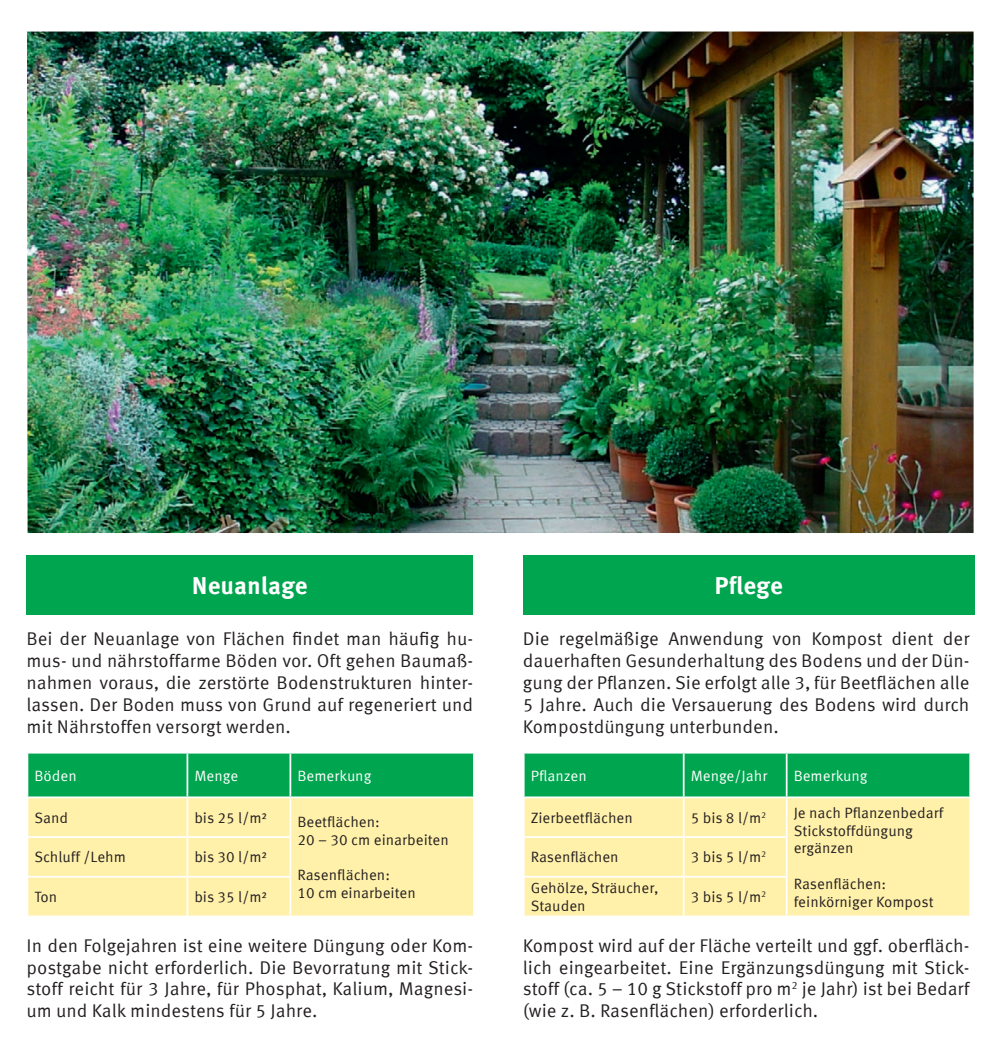
<style>
.page{position:relative;width:1003px;height:1042px;background:#fff}
.page>*{position:absolute;margin:0;border:0;box-sizing:border-box;transform-origin:0 0}
.t1{font:700 24.5px "Meta Corr";color:#fff}
.t2{font:18.38px/21.9px "Meta Corr";color:#231f20;text-align:justify}
.t3{font:14.88px/17.8px "Meta Corr";color:#231f20}
.t4{font:14.88px "Meta Corr";color:#fff}
</style>
<div class="page">
<img style="left:27px;top:32px;width:946px;height:501px">
<div style="left:27px;top:555px;width:446px;height:59px;background:#00a54f"></div>
<div style="left:523px;top:555px;width:451px;height:59px;background:#00a54f"></div>
<div style="left:28px;top:753px;width:445px;height:43px;background:#00a54f"></div>
<div style="left:28px;top:798px;width:445px;height:117px;background:#fff0aa"></div>
<hr style="left:186px;top:753px;width:2px;height:43px;background:#fff">
<hr style="left:289px;top:753px;width:2px;height:43px;background:#fff">
<hr style="left:186px;top:798px;width:2px;height:38px;background:#fff">
<hr style="left:289px;top:798px;width:2px;height:38px;background:#fff">
<hr style="left:27px;top:836px;width:160px;height:2px;background:#fff">
<hr style="left:187px;top:836px;width:104px;height:2px;background:#fff">
<hr style="left:186px;top:838px;width:2px;height:38px;background:#fff">
<hr style="left:289px;top:838px;width:2px;height:38px;background:#fff">
<hr style="left:27px;top:876px;width:160px;height:1px;background:#fff">
<hr style="left:187px;top:876px;width:104px;height:1px;background:#fff">
<hr style="left:186px;top:877px;width:2px;height:38px;background:#fff">
<hr style="left:289px;top:877px;width:2px;height:38px;background:#fff">
<div style="left:524px;top:753px;width:445px;height:43px;background:#00a54f"></div>
<div style="left:524px;top:798px;width:445px;height:117px;background:#fff0aa"></div>
<hr style="left:683px;top:753px;width:1px;height:43px;background:#fff">
<hr style="left:785px;top:753px;width:2px;height:43px;background:#fff">
<hr style="left:683px;top:798px;width:1px;height:38px;background:#fff">
<hr style="left:785px;top:798px;width:2px;height:38px;background:#fff">
<hr style="left:523px;top:836px;width:160px;height:2px;background:#fff">
<hr style="left:683px;top:836px;width:104px;height:2px;background:#fff">
<hr style="left:683px;top:838px;width:1px;height:38px;background:#fff">
<hr style="left:785px;top:838px;width:2px;height:38px;background:#fff">
<hr style="left:523px;top:876px;width:160px;height:1px;background:#fff">
<hr style="left:683px;top:876px;width:104px;height:1px;background:#fff">
<hr style="left:683px;top:877px;width:1px;height:38px;background:#fff">
<hr style="left:785px;top:877px;width:2px;height:38px;background:#fff">
<h1 class="t1" style="left:192px;top:575px;width:117px">Neuanlage</h1>
<h1 class="t1" style="left:714px;top:571px;width:70px">Pflege</h1>
<p class="t2" style="left:27px;top:627px;width:448px">Bei der Neuanlage von Flächen findet man häufig hu&shy;mus- und nährstoffarme Böden vor. Oft gehen Baumaß&shy;nahmen voraus, die zerstörte Bodenstrukturen hinter&shy;lassen. Der Boden muss von Grund auf regeneriert und mit Nährstoffen versorgt werden.</p>
<p class="t2" style="left:523px;top:629px;width:448px">Die regelmäßige Anwendung von Kompost dient der dauerhaften Gesunderhaltung des Bodens und der Dün&shy;gung der Pflanzen. Sie erfolgt alle 3, für Beetflächen alle 5 Jahre. Auch die Versauerung des Bodens wird durch Kompostdüngung unterbunden.</p>
<p class="t4" style="left:34px;top:769px;width:44px">Böden</p>
<p class="t4" style="left:194px;top:769px;width:45px">Menge</p>
<p class="t4" style="left:297px;top:769px;width:76px">Bemerkung</p>
<p class="t3" style="left:34px;top:809px;width:35px">Sand</p>
<p class="t3" style="left:194px;top:809px;width:74px">bis 25 l/m²</p>
<p class="t3" style="left:297px;top:812px;width:153px">Beetflächen:<br>20 – 30 cm einarbeiten</p>
<p class="t3" style="left:297px;top:866px;width:120px">Rasenflächen:<br>10 cm einarbeiten</p>
<p class="t4" style="left:530px;top:766px;width:58px">Pflanzen</p>
<p class="t4" style="left:690px;top:769px;width:78px">Menge/Jahr</p>
<p class="t4" style="left:793px;top:769px;width:76px">Bemerkung</p>
<p class="t3" style="left:530px;top:808px;width:104px">Zierbeetflächen</p>
<p class="t3" style="left:690px;top:809px;width:77px">5 bis 8 l/m<sup>2</sup></p>
<p class="t3" style="left:793px;top:803px;width:151px">Je nach Pflanzenbedarf<br>Stickstoffdüngung ergänzen</p>
<p class="t3" style="left:793px;top:874px;width:141px">Rasenflächen: feinkörniger Kompost</p>
<p class="t3" style="left:530px;top:848px;width:89px">Rasenflächen</p>
<p class="t3" style="left:690px;top:849px;width:77px">3 bis 5 l/m<sup>2</sup></p>
<p class="t3" style="left:530px;top:880px;width:129px">Gehölze, Sträucher,<br>Stauden</p>
<p class="t3" style="left:690px;top:889px;width:77px">3 bis 5 l/m<sup>2</sup></p>
<p class="t3" style="left:34px;top:849px;width:93px">Schluff /Lehm</p>
<p class="t3" style="left:194px;top:849px;width:74px">bis 30 l/m²</p>
<p class="t3" style="left:34px;top:889px;width:24px">Ton</p>
<p class="t3" style="left:194px;top:889px;width:74px">bis 35 l/m²</p>
<p class="t2" style="left:27px;top:934px;width:448px">In den Folgejahren ist eine weitere Düngung oder Kom&shy;postgabe nicht erforderlich. Die Bevorratung mit Stick&shy;stoff reicht für 3 Jahre, für Phosphat, Kalium, Magnesi&shy;um und Kalk mindestens für 5 Jahre.</p>
<p class="t2" style="left:523px;top:934px;width:448px">Kompost wird auf der Fläche verteilt und ggf. oberfläch&shy;lich eingearbeitet. Eine Ergänzungsdüngung mit Stick&shy;stoff (ca. 5 – 10 g Stickstoff pro m<sup>2</sup> je Jahr) ist bei Bedarf (wie z. B. Rasenflächen) erforderlich.</p>
</div>
